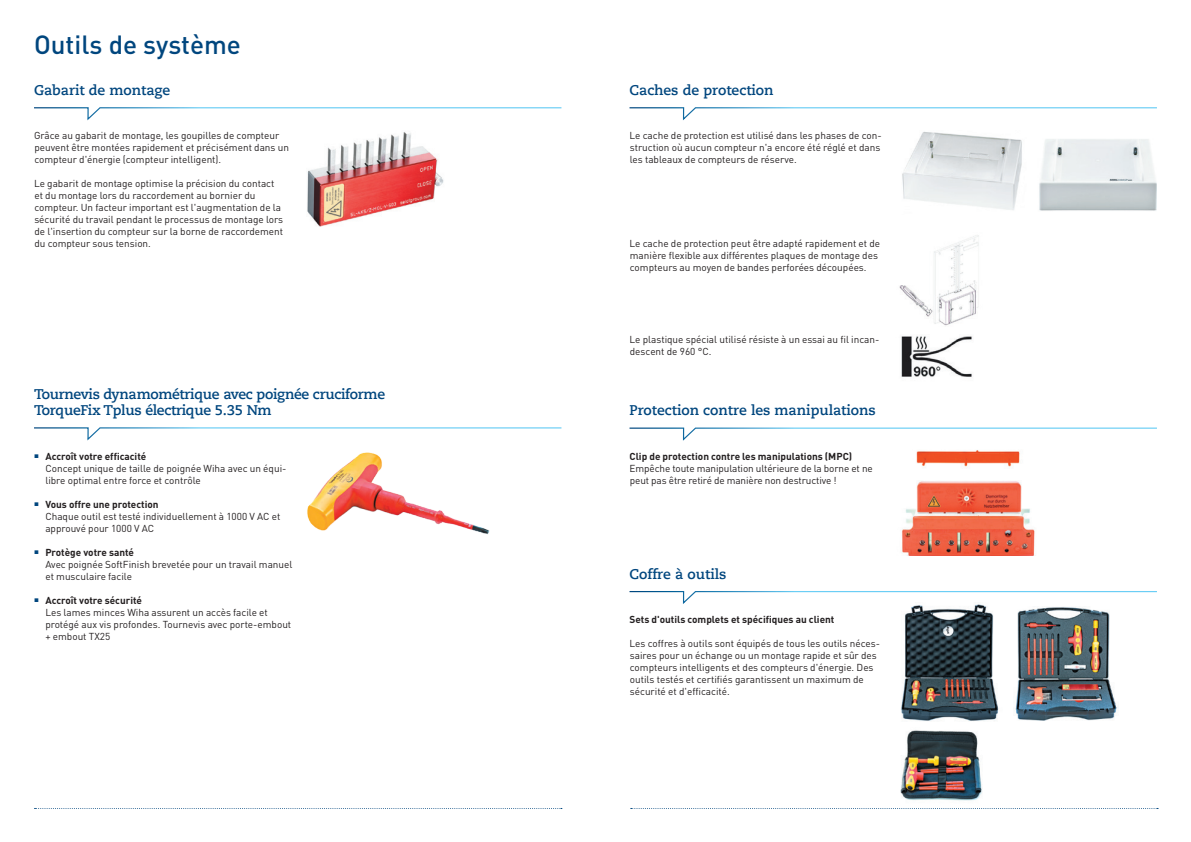
<style>
.page{position:relative;width:1191px;height:842px;background:#fff}
.page>*{position:absolute;margin:0;border:0;box-sizing:border-box;transform-origin:0 0}
.t1{font:500 26px "DIN Pro";color:#00467e}
.t2{font:700 14px "Caecilia Com 75";color:#00467e}
.t3{font:700 14px/16px "Caecilia Com 75";letter-spacing:-.02em;color:#00467e}
.t4{font:10px/12px "DIN Pro";color:#231f20}
.t5{font:700 10px "DIN Pro";color:#231f20}
.s1{font-family:"Times New Roman";font-size:8px;color:#00467e}
.s2{font-weight:700}
</style>
<div class="page">
<img style="left:307px;top:132px;width:137px;height:95px">
<img style="left:307px;top:452px;width:183px;height:82px">
<svg style="left:35px;top:808px;width:527px;height:1px"></svg>
<svg style="left:34px;top:107px;width:528px;height:14px"></svg>
<svg style="left:34px;top:427px;width:528px;height:14px"></svg>
<img style="left:902px;top:481px;width:133px;height:74px">
<img style="left:1015px;top:607px;width:103px;height:114px">
<img style="left:901px;top:605px;width:98px;height:116px">
<img style="left:900px;top:730px;width:83px;height:71px">
<img style="left:902px;top:131px;width:120px;height:79px">
<img style="left:1039px;top:139px;width:118px;height:72px">
<img style="left:899px;top:235px;width:80px;height:91px">
<img style="left:901px;top:336px;width:71px;height:41px">
<img style="left:916px;top:450px;width:104px;height:18px">
<svg style="left:630px;top:808px;width:528px;height:1px"></svg>
<svg style="left:629px;top:591px;width:528px;height:14px"></svg>
<svg style="left:629px;top:427px;width:528px;height:14px"></svg>
<svg style="left:629px;top:107px;width:528px;height:14px"></svg>
<h1 class="t1" style="left:34px;top:27px;width:208px">Outils de système</h1>
<h2 class="t2" style="left:34px;top:81px;width:138px">Gabarit de montage</h2>
<p class="t4" style="left:34px;top:128px;width:256px">Grâce au gabarit de montage, les goupilles de compteur peuvent être montées rapidement et précisément dans un compteur d'énergie (compteur intelligent).</p>
<p class="t4" style="left:34px;top:176px;width:251px">Le gabarit de montage optimise la précision du contact et du montage lors du raccordement au bornier du compteur. Un facteur important est l'augmentation de la sécurité du travail pendant le processus de montage lors de l'insertion du compteur sur la borne de raccordement du compteur sous tension.</p>
<h2 class="t3" style="left:34px;top:386px;width:352px">Tournevis dynamométrique avec poignée cruciforme<br>TorqueFix Tplus électrique 5.35 Nm</h2>
<p class="t4" style="left:45px;top:450px;width:243px;text-indent:-11px"><span class="s1">■</span> <span class="s2">Accroît votre efficacité<br></span>Concept unique de taille de poignée Wiha avec un équi&shy;libre optimal entre force et contrôle</p>
<p class="t4" style="left:45px;top:498px;width:237px;text-indent:-11px"><span class="s1">■</span> <span class="s2">Vous offre une protection<br></span>Chaque outil est testé individuellement à 1000 V AC et approuvé pour 1000 V AC</p>
<p class="t4" style="left:45px;top:546px;width:249px;text-indent:-11px"><span class="s1">■</span> <span class="s2">Protège votre santé<br></span>Avec poignée SoftFinish brevetée pour un travail manuel et musculaire facile</p>
<p class="t4" style="left:45px;top:594px;width:247px;text-indent:-11px"><span class="s1">■</span> <span class="s2">Accroît votre sécurité<br></span>Les lames minces Wiha assurent un accès facile et protégé aux vis profondes. Tournevis avec porte-embout + embout TX25</p>
<h2 class="t2" style="left:629px;top:81px;width:146px">Caches de protection</h2>
<p class="t4" style="left:629px;top:129px;width:254px">Le cache de protection est utilisé dans les phases de con&shy;struction où aucun compteur n'a encore été réglé et dans les tableaux de compteurs de réserve.</p>
<p class="t4" style="left:629px;top:237px;width:252px">Le cache de protection peut être adapté rapidement et de manière flexible aux différentes plaques de montage des compteurs au moyen de bandes perforées découpées.</p>
<p class="t4" style="left:629px;top:333px;width:251px">Le plastique spécial utilisé résiste à un essai au fil incan&shy;descent de 960 °C.</p>
<h2 class="t2" style="left:629px;top:401px;width:248px">Protection contre les manipulations</h2>
<p class="t5" style="left:629px;top:449px;width:224px">Clip de protection contre les manipulations (MPC)</p>
<p class="t4" style="left:629px;top:462px;width:245px">Empêche toute manipulation ultérieure de la borne et ne peut pas être retiré de manière non destructive !</p>
<h2 class="t2" style="left:629px;top:564px;width:98px">Coffre à outils</h2>
<p class="t5" style="left:629px;top:613px;width:206px">Sets d'outils complets et spécifiques au client</p>
<p class="t4" style="left:629px;top:637px;width:252px">Les coffres à outils sont équipés de tous les outils néces&shy;saires pour un échange ou un montage rapide et sûr des compteurs intelligents et des compteurs d'énergie. Des outils testés et certifiés garantissent un maximum de sécurité et d'efficacité.</p>
</div>
